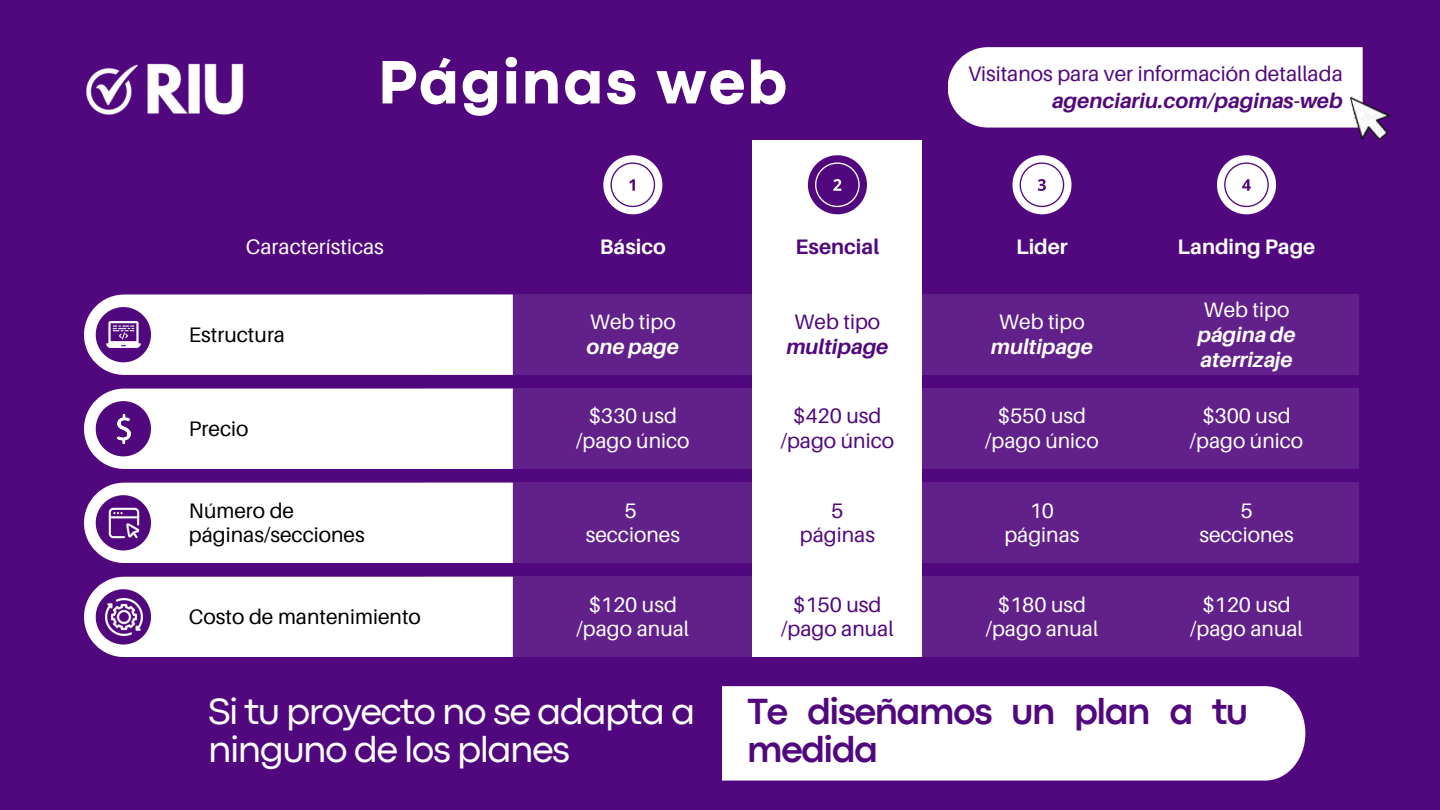
<style>
.page{position:relative;width:1440px;height:810px;background:#51087e}
.page>*{position:absolute;margin:0;border:0;box-sizing:border-box;transform-origin:0 0}
.t1{font:800 63.9px "Codec Pro";letter-spacing:.03em;color:#fff}
.t2{font:38px/37.5px "Codec Pro";letter-spacing:-.04em;color:#fff}
.t3{font:700 38px/37.5px "Codec Pro";letter-spacing:-.045em;color:#51087e}
.t4{font:21px/24.8px "Aileron";color:#fff}
.t5{font:21px "Aileron";color:#51087e}
.t6{font:21px "Aileron";color:#000}
.t7{font:italic 700 21px/24.8px "Aileron";color:#51087e;text-align:center}
.t8{font:italic 700 21px/24.8px "Aileron";color:#fff;text-align:center}
.t9{font:700 21px "Aileron";color:#fff}
.t10{font:700 21px "Aileron";color:#51087e}
.s1{font-weight:700;font-style:italic}
.s2{font-weight:400;font-style:normal}
</style>
<div class="page">
<div style="left:753px;top:141px;width:169px;height:516px;background:#fff"></div>
<div style="left:425px;top:295px;width:934px;height:80px;background:#62208a"></div>
<svg style="left:84px;top:295px;width:429px;height:80px;background:#f5f1f7"></svg>
<div style="left:425px;top:389px;width:934px;height:80px;background:#62208a"></div>
<div style="left:84px;top:389px;width:429px;height:80px;background:#fff"></div>
<div style="left:425px;top:483px;width:934px;height:80px;background:#62208a"></div>
<div style="left:84px;top:483px;width:429px;height:80px;background:#fff"></div>
<div style="left:425px;top:577px;width:934px;height:80px;background:#62208a"></div>
<div style="left:84px;top:577px;width:429px;height:80px;background:#fff"></div>
<img style="left:98px;top:403px;width:51px;height:51px">
<svg style="left:603px;top:155px;width:59px;height:59px"></svg>
<svg style="left:808px;top:155px;width:59px;height:59px"></svg>
<svg style="left:1012px;top:155px;width:59px;height:59px"></svg>
<svg style="left:1217px;top:155px;width:59px;height:59px"></svg>
<div style="left:948px;top:47px;width:415px;height:80px;background:#fff"></div>
<div style="left:722px;top:686px;width:583px;height:95px;background:#fff"></div>
<div style="left:1238px;top:701px;width:56px;height:65px;background:#fff"></div>
<img style="left:86px;top:63px;width:158px;height:52px">
<img style="left:105px;top:316px;width:36px;height:36px">
<img style="left:108px;top:506px;width:33px;height:33px">
<img style="left:105px;top:599px;width:37px;height:36px">
<div style="left:753px;top:295px;width:169px;height:80px;background:#fff"></div>
<div style="left:753px;top:388px;width:169px;height:81px;background:#fff"></div>
<div style="left:753px;top:483px;width:169px;height:80px;background:#fff"></div>
<div style="left:753px;top:577px;width:169px;height:80px;background:#fff"></div>
<img style="left:1350px;top:89px;width:41px;height:52px">
<h4 class="t1" style="left:378px;top:60px;width:412px">Páginas web</h4>
<p class="t5" style="left:968px;top:61px;width:376px">Visitanos para ver información detallada</p>
<p class="t7" style="left:1052px;top:88px;width:292px">agenciariu.com/paginas-web</p>
<p class="t4" style="left:246px;top:234px;width:140px">Características</p>
<p class="t9" style="left:600px;top:234px;width:68px">Básico</p>
<p class="t10" style="left:796px;top:234px;width:85px">Esencial</p>
<p class="t9" style="left:1016px;top:234px;width:53px">Lider</p>
<p class="t9" style="left:1178px;top:234px;width:139px">Landing Page</p>
<h4 class="t6" style="left:189px;top:321px;width:98px">Estructura</h4>
<p class="t6" style="left:189px;top:415px;width:61px">Precio</p>
<p class="t6" style="left:189px;top:497px;width:107px">Número de</p>
<p class="t6" style="left:189px;top:522px;width:177px">páginas/secciones</p>
<p class="t6" style="left:189px;top:604px;width:233px">Costo de mantenimiento</p>
<p class="t4" style="left:587px;top:309px;width:94px">Web tipo <span class="s1">one page</span></p>
<p class="t4" style="left:589px;top:403px;width:90px">$330 usd</p>
<p class="t4" style="left:576px;top:428px;width:115px">/pago único</p>
<h4 class="t4" style="left:625px;top:497px;width:14px">5</h4>
<h4 class="t4" style="left:586px;top:522px;width:96px">secciones</h4>
<p class="t4" style="left:589px;top:591px;width:90px">$120 usd</p>
<p class="t4" style="left:577px;top:616px;width:114px">/pago anual</p>
<h4 class="t7" style="left:786px;top:309px;width:104px"><span class="s2">Web tipo </span>multipage</h4>
<p class="t5" style="left:793px;top:403px;width:90px">$420 usd</p>
<p class="t5" style="left:781px;top:428px;width:115px">/pago único</p>
<p class="t5" style="left:831px;top:497px;width:14px">5</p>
<p class="t5" style="left:800px;top:522px;width:77px">páginas</p>
<p class="t5" style="left:793px;top:591px;width:90px">$150 usd</p>
<p class="t5" style="left:781px;top:616px;width:114px">/pago anual</p>
<p class="t8" style="left:991px;top:309px;width:104px"><span class="s2">Web tipo </span>multipage</p>
<p class="t4" style="left:998px;top:403px;width:90px">$550 usd</p>
<p class="t4" style="left:985px;top:428px;width:115px">/pago único</p>
<p class="t4" style="left:1030px;top:497px;width:26px">10</p>
<p class="t4" style="left:1004px;top:522px;width:77px">páginas</p>
<p class="t4" style="left:998px;top:591px;width:90px">$180 usd</p>
<p class="t4" style="left:986px;top:616px;width:114px">/pago anual</p>
<p class="t8" style="left:1197px;top:297px;width:100px"><span class="s2">Web tipo </span>página de aterrizaje</p>
<p class="t4" style="left:1202px;top:403px;width:90px">$300 usd</p>
<p class="t4" style="left:1190px;top:428px;width:115px">/pago único</p>
<p class="t4" style="left:1240px;top:497px;width:14px">5</p>
<p class="t4" style="left:1199px;top:522px;width:96px">secciones</p>
<p class="t4" style="left:1202px;top:591px;width:90px">$120 usd</p>
<p class="t4" style="left:1190px;top:616px;width:114px">/pago anual</p>
<p class="t2" style="left:208px;top:696px;width:489px">Si tu proyecto no se adapta a ninguno de los planes</p>
<p class="t3" style="left:747px;top:696px;width:503px">Te diseñamos un plan a tu medida</p>
</div>
